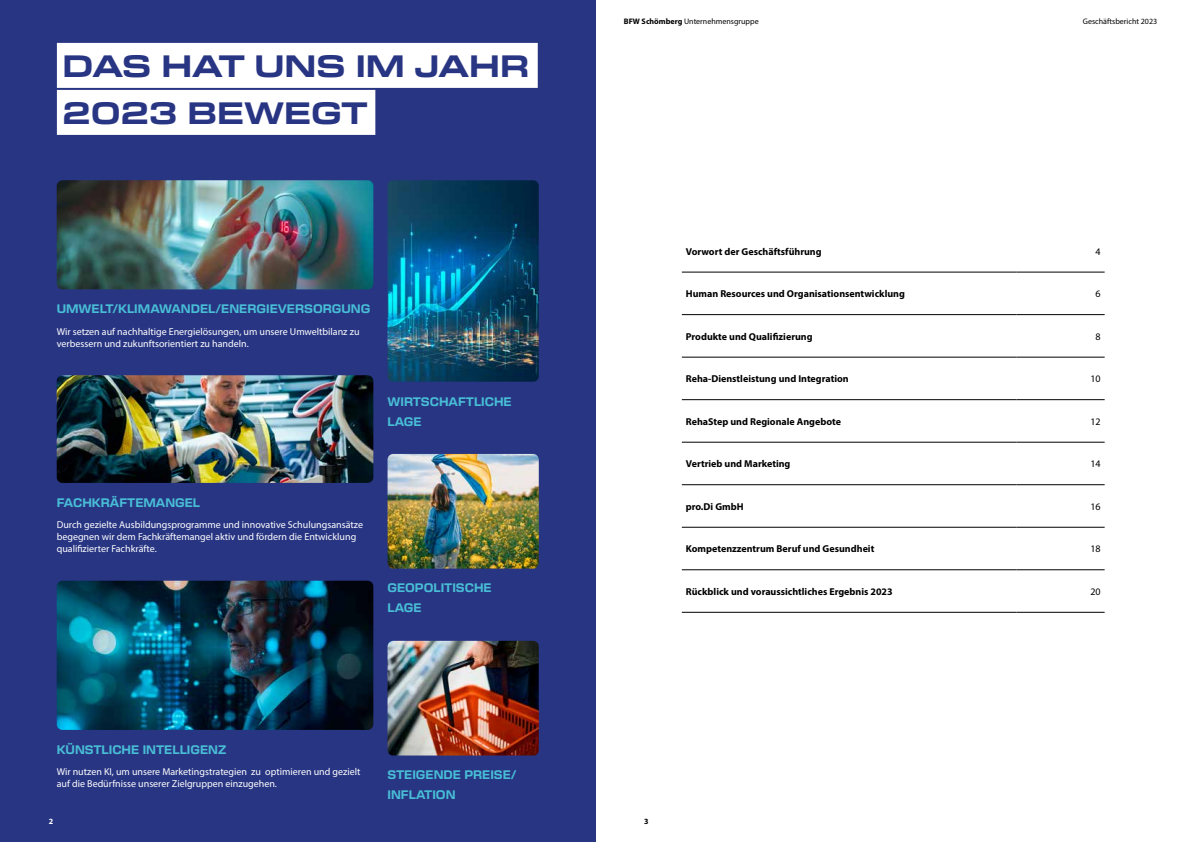
<style>
.page{position:relative;width:1191px;height:842px;background:#fff}
.page>*{position:absolute;margin:0;border:0;box-sizing:border-box;transform-origin:0 0}
.t1{font:700 expanded 30px/47px "New Science";color:#283583}
.t2{font:700 12px/20px "New Science";color:#48bed6}
.t3{font:10px/12px "Myriad Pro";color:#fff}
.t4{font:700 10px "Myriad Pro";color:#000}
.t5{font:10px "Myriad Pro";color:#000}
.t6{font:8px "Myriad Pro";color:#000}
.t7{font:700 8px "Myriad Pro";color:#fff}
.t8{font:700 8px "Myriad Pro";color:#000}
.s1{font-weight:700}
</style>
<div class="page">
<div style="left:0;top:0;width:595px;height:842px;background:#283583"></div>
<hr style="left:682px;top:272px;width:334px;height:1px;background:#000">
<hr style="left:1016px;top:272px;width:88px;height:1px;background:#000">
<hr style="left:682px;top:314px;width:334px;height:1px;background:#000">
<hr style="left:1016px;top:314px;width:88px;height:1px;background:#000">
<hr style="left:682px;top:357px;width:334px;height:1px;background:#000">
<hr style="left:1016px;top:357px;width:88px;height:1px;background:#000">
<hr style="left:682px;top:399px;width:334px;height:1px;background:#000">
<hr style="left:1016px;top:399px;width:88px;height:1px;background:#000">
<hr style="left:682px;top:442px;width:334px;height:1px;background:#000">
<hr style="left:1016px;top:442px;width:88px;height:1px;background:#000">
<hr style="left:682px;top:484px;width:334px;height:1px;background:#000">
<hr style="left:1016px;top:484px;width:88px;height:1px;background:#000">
<hr style="left:682px;top:527px;width:334px;height:1px;background:#000">
<hr style="left:1016px;top:527px;width:88px;height:1px;background:#000">
<hr style="left:682px;top:570px;width:334px;height:1px;background:#000">
<hr style="left:1016px;top:570px;width:88px;height:1px;background:#000">
<hr style="left:682px;top:612px;width:334px;height:1px;background:#000">
<hr style="left:1016px;top:612px;width:88px;height:1px;background:#000">
<div style="left:57px;top:43px;width:481px;height:45px;background:#fff"></div>
<div style="left:57px;top:90px;width:318px;height:45px;background:#fff"></div>
<img style="left:57px;top:180px;width:316px;height:109px">
<img style="left:57px;top:375px;width:316px;height:108px">
<img style="left:57px;top:581px;width:316px;height:149px">
<img style="left:387px;top:180px;width:152px;height:202px">
<img style="left:387px;top:454px;width:152px;height:115px">
<img style="left:387px;top:641px;width:152px;height:114px">
<h1 class="t1" style="left:63px;top:40px;width:468px">DAS HAT UNS IM JAHR<br>2023 BEWEGT</h1>
<p class="t2" style="left:57px;top:298px;width:315px">UMWELT/KLIMAWANDEL/ENERGIEVERSORGUNG</p>
<p class="t3" style="left:57px;top:325px;width:304px">Wir setzen auf nachhaltige Energielösungen, um unsere Umweltbilanz zu verbessern und zukunftsorientiert zu handeln.</p>
<p class="t2" style="left:387px;top:390px;width:126px">WIRTSCHAFTLICHE<br>LAGE</p>
<p class="t2" style="left:57px;top:492px;width:145px">FACHKRÄFTEMANGEL</p>
<p class="t3" style="left:57px;top:519px;width:308px">Durch gezielte Ausbildungsprogramme und innovative Schulungsansätze begegnen wir dem Fachkräftemangel aktiv und fördern die Entwicklung qualifizierter Fachkräfte.</p>
<p class="t2" style="left:387px;top:577px;width:106px">GEOPOLITISCHE<br>LAGE</p>
<p class="t2" style="left:57px;top:738px;width:171px">KÜNSTLICHE INTELLIGENZ</p>
<p class="t3" style="left:57px;top:766px;width:305px">Wir nutzen KI, um unsere Marketingstrategien zu optimieren und gezielt auf die Bedürfnisse unserer Zielgruppen einzugehen.</p>
<p class="t2" style="left:387px;top:764px;width:131px">STEIGENDE PREISE/<br>INFLATION</p>
<p class="t6" style="left:624px;top:17px;width:136px"><span class="s1">BFW Schömberg</span> Unternehmensgruppe</p>
<p class="t6" style="left:1082px;top:17px;width:76px">Geschäftsbericht 2023</p>
<p class="t4" style="left:686px;top:245px;width:137px">Vorwort der Geschäftsführung</p>
<p class="t5" style="left:1095px;top:245px;width:7px">4</p>
<p class="t4" style="left:686px;top:287px;width:221px">Human Resources und Organisationsentwicklung</p>
<p class="t5" style="left:1095px;top:288px;width:7px">6</p>
<p class="t4" style="left:686px;top:330px;width:128px">Produkte und Qualifizierung</p>
<p class="t5" style="left:1095px;top:330px;width:7px">8</p>
<p class="t4" style="left:686px;top:372px;width:164px">Reha-Dienstleistung und Integration</p>
<p class="t5" style="left:1090px;top:373px;width:12px">10</p>
<p class="t4" style="left:686px;top:415px;width:157px">RehaStep und Regionale Angebote</p>
<p class="t5" style="left:1090px;top:415px;width:12px">12</p>
<p class="t4" style="left:686px;top:457px;width:106px">Vertrieb und Marketing</p>
<p class="t5" style="left:1090px;top:458px;width:12px">14</p>
<p class="t4" style="left:686px;top:500px;width:59px">pro.Di GmbH</p>
<p class="t5" style="left:1090px;top:500px;width:12px">16</p>
<p class="t4" style="left:686px;top:542px;width:190px">Kompetenzzentrum Beruf und Gesundheit</p>
<p class="t5" style="left:1090px;top:543px;width:12px">18</p>
<p class="t4" style="left:686px;top:585px;width:208px">Rückblick und voraussichtliches Ergebnis 2023</p>
<p class="t5" style="left:1090px;top:585px;width:12px">20</p>
<p class="t7" style="left:49px;top:816px;width:6px">2</p>
<p class="t8" style="left:644px;top:816px;width:6px">3</p>
</div>
